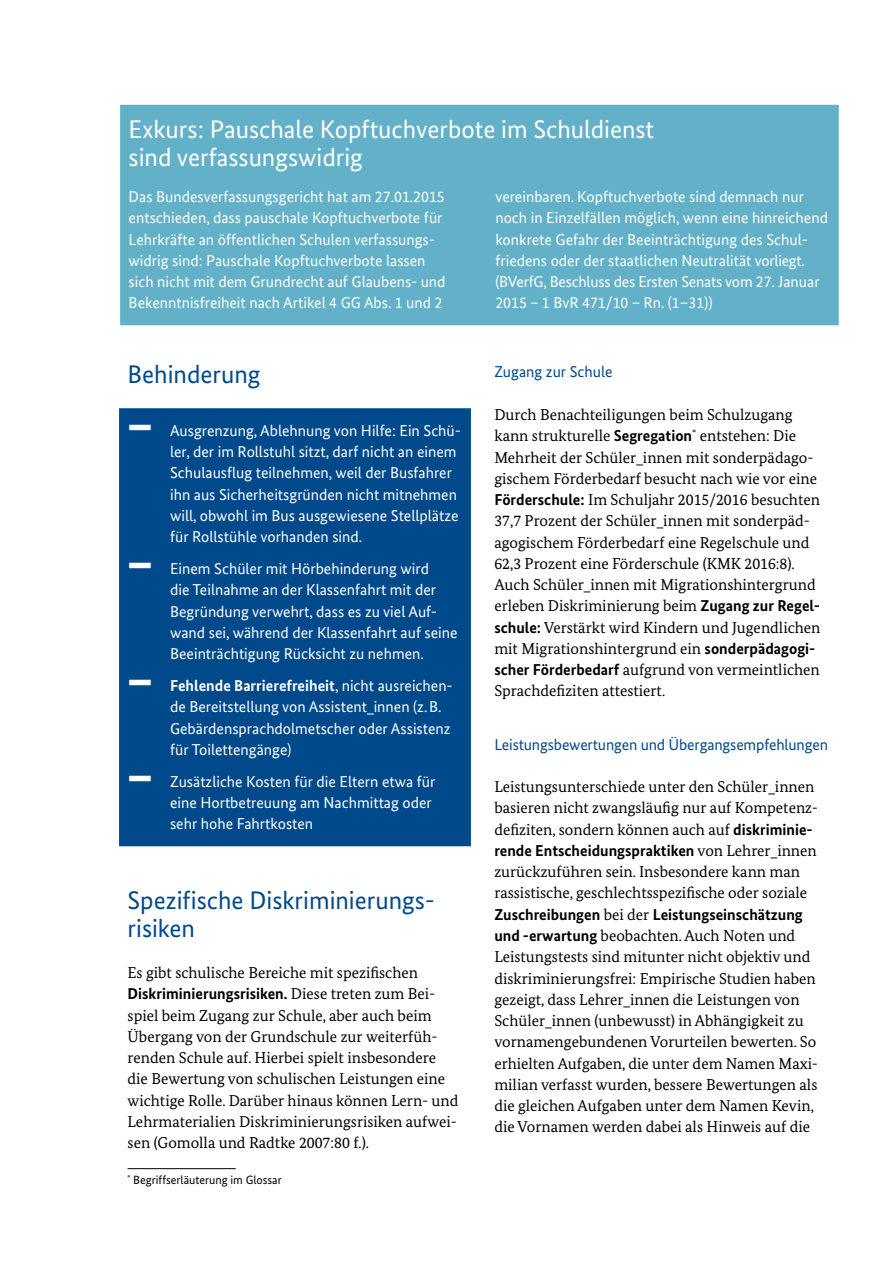
<style>
.page{position:relative;width:893px;height:1263px;background:#fff}
.page>*{position:absolute;margin:0;border:0;box-sizing:border-box;transform-origin:0 0}
.t1{font:700 56.7px "Bundes Sans";color:#fff;scale:.57 1}
.t2{font:25.5px/27.8px "Bundes Sans";color:#fff}
.H3_-_Headline{font:25.5px/27.8px "Bundes Sans";color:#00498b}
.fliesstext{font:15.75px/21.3px "Bundes Serif";color:#000}
.t3{font:15.75px/21.3px "Bundes Sans";color:#fff}
.H4_-_Headline{font:15.75px "Bundes Sans";letter-spacing:-.01em;color:#00498b}
.t4{font:12px "Bundes Sans";color:#000}
.s1{font-weight:700}
.s2{font-family:"Bundes Sans";font-weight:700}
</style>
<div class="page">
<div style="left:119px;top:408px;width:352px;height:438px;background:#00498b"></div>
<hr style="left:128px;top:1168px;width:108px;height:1px;background:#000">
<div style="left:120px;top:105px;width:719px;height:220px;background:#63b1c9"></div>
<h2 class="t2" style="left:129px;top:115px;width:527px">Exkurs: Pauschale Kopftuchverbote im Schuldienst sind verfassungswidrig</h2>
<p class="t3" style="left:129px;top:186px;width:318px">Das Bundesverfassungsgericht hat am 27.01.2015 entschieden, dass pauschale Kopftuchverbote für Lehrkräfte an öffentlichen Schulen verfassungs&shy;widrig sind: Pauschale Kopftuchverbote lassen sich nicht mit dem Grundrecht auf Glaubens- und Bekenntnisfreiheit nach Artikel 4 GG Abs. 1 und 2</p>
<p class="t3" style="left:495px;top:186px;width:334px">vereinbaren. Kopftuchverbote sind demnach nur noch in Einzelfällen möglich, wenn eine hinreichend konkrete Gefahr der Beeinträchtigung des Schul&shy;friedens oder der staatlichen Neutralität vorliegt. (BVerfG, Beschluss des Ersten Senats vom 27. Januar 2015 – 1 BvR 471/10 – Rn. (1–31))</p>
<p class="H3_-_Headline" style="left:128px;top:360px;width:135px">Behinderung</p>
<p class="t1" style="left:128px;top:391px;width:46px">—</p>
<p class="t3" style="left:170px;top:420px;width:293px">Ausgrenzung, Ablehnung von Hilfe: Ein Schü&shy;ler, der im Rollstuhl sitzt, darf nicht an einem Schulausflug teilnehmen, weil der Busfahrer ihn aus Sicherheitsgründen nicht mitnehmen will, obwohl im Bus ausgewiesene Stellplätze für Rollstühle vorhanden sind.</p>
<p class="t1" style="left:128px;top:529px;width:46px">—</p>
<p class="t3" style="left:170px;top:558px;width:289px">Einem Schüler mit Hörbehinderung wird<br>die Teilnahme an der Klassenfahrt mit der Begründung verwehrt, dass es zu viel Auf&shy;wand sei, während der Klassenfahrt auf seine Beeinträchtigung Rücksicht zu nehmen.</p>
<p class="t1" style="left:128px;top:646px;width:46px">—</p>
<p class="t3" style="left:170px;top:675px;width:284px"><span class="s1">Fehlende Barrierefreiheit</span>, nicht ausreichen&shy;de Bereitstellung von Assistent_innen (z.B.<br>Gebärdensprachdolmetscher oder Assistenz für Toilettengänge)</p>
<p class="t1" style="left:128px;top:742px;width:46px">—</p>
<p class="t3" style="left:170px;top:770px;width:267px">Zusätzliche Kosten für die Eltern etwa für eine Hortbetreuung am Nachmittag oder sehr hohe Fahrtkosten</p>
<p class="H3_-_Headline" style="left:128px;top:886px;width:306px">Spezifische Diskriminierungs&shy;risiken</p>
<p class="fliesstext" style="left:128px;top:962px;width:332px">Es gibt schulische Bereiche mit spezifischen <span class="s2">Diskriminierungsrisiken.</span> Diese treten zum Bei&shy;spiel beim Zugang zur Schule, aber auch beim Übergang von der Grundschule zur weiterfüh&shy;renden Schule auf. Hierbei spielt insbesondere die Bewertung von schulischen Leistungen eine wichtige Rolle. Darüber hinaus können Lern- und Lehrmaterialien Diskriminierungsrisiken aufwei&shy;sen (Gomolla und Radtke 2007:80 f.).</p>
<p class="t4" style="left:128px;top:1173px;width:156px">˚ Begriffserläuterung im Glossar</p>
<p class="H4_-_Headline" style="left:494px;top:362px;width:120px">Zugang zur Schule</p>
<p class="fliesstext" style="left:494px;top:404px;width:328px">Durch Benachteiligungen beim Schulzugang kann strukturelle <span class="s2">Segregation</span>˚ entstehen: Die Mehrheit der Schüler_innen mit sonderpädago&shy;gischem Förderbedarf besucht nach wie vor eine <span class="s2">Förderschule:</span> Im Schuljahr 2015/2016 besuchten 37,7 Prozent der Schüler_innen mit sonderpäd&shy;agogischem Förderbedarf eine Regelschule und 62,3 Prozent eine Förderschule (KMK 2016:8).<br>Auch Schüler_innen mit Migrationshintergrund erleben Diskriminierung beim <span class="s2">Zugang zur Regel&shy;schule:</span> Verstärkt wird Kindern und Jugendlichen mit Migrationshintergrund ein <span class="s2">sonderpädagogi&shy;scher Förderbedarf</span> aufgrund von vermeintlichen Sprachdefiziten attestiert.</p>
<p class="H4_-_Headline" style="left:494px;top:734px;width:335px">Leistungsbewertungen und Übergangsempfehlungen</p>
<p class="fliesstext" style="left:494px;top:776px;width:325px">Leistungsunterschiede unter den Schüler_innen basieren nicht zwangsläufig nur auf Kompetenz&shy;defiziten, sondern können auch auf <span class="s2">diskriminie&shy;rende Entscheidungspraktiken</span> von Lehrer_innen zurückzuführen sein. Insbesondere kann man rassistische, geschlechtsspezifische oder soziale <span class="s2">Zuschreibungen</span> bei der <span class="s2">Leistungseinschätzung und -erwartung</span> beobachten. Auch Noten und Leistungstests sind mitunter nicht objektiv und diskriminierungsfrei: Empirische Studien haben gezeigt, dass Lehrer_innen die Leistungen von Schüler_innen (unbewusst) in Abhängigkeit zu vornamengebundenen Vorurteilen bewerten. So erhielten Aufgaben, die unter dem Namen Maxi&shy;milian verfasst wurden, bessere Bewertungen als die gleichen Aufgaben unter dem Namen Kevin, die Vornamen werden dabei als Hinweis auf die</p>
</div>
